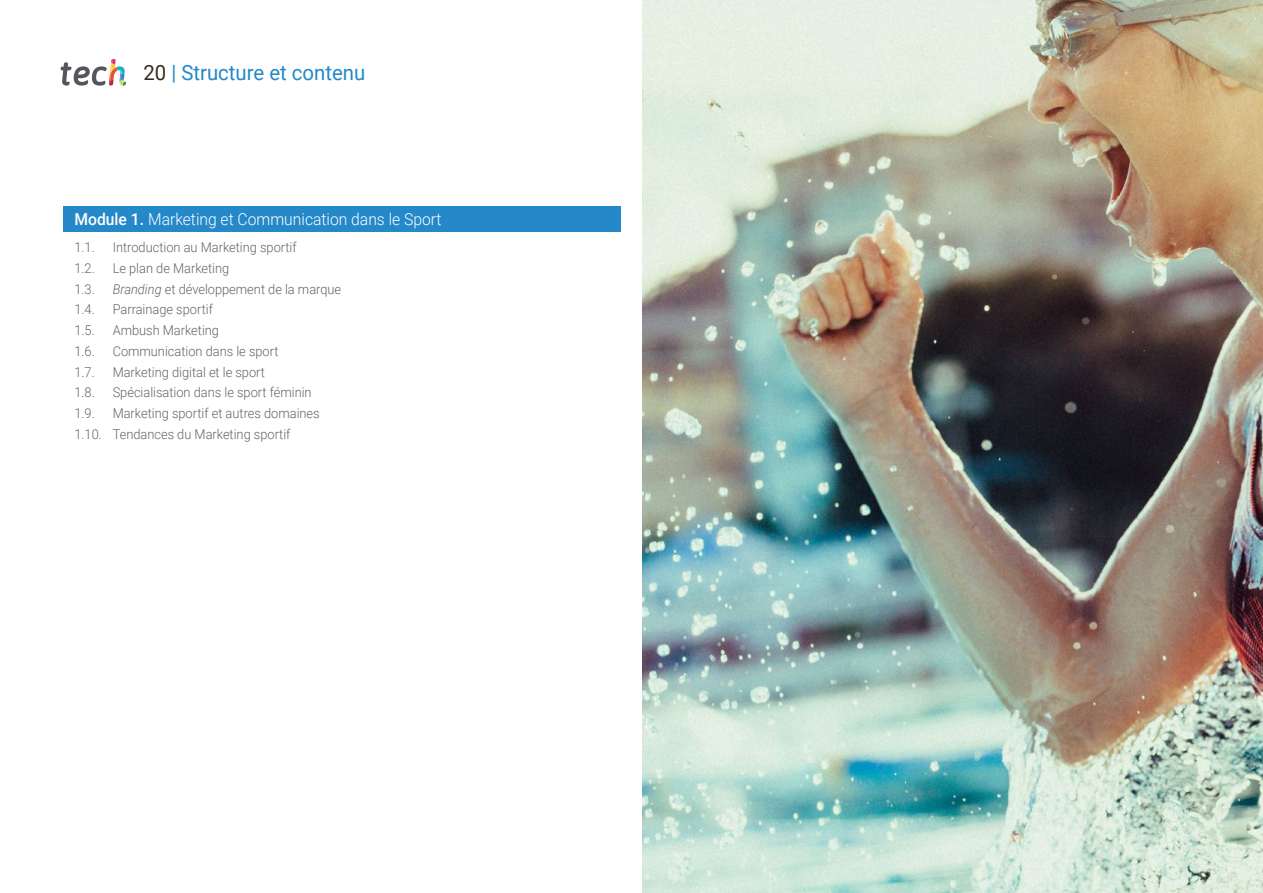
<style>
.page{position:relative;width:1263px;height:893px;background:#fff}
.page>*{position:absolute;margin:0;border:0;box-sizing:border-box;transform-origin:0 0}
.t1{font:21px "Roboto";color:#2488c9}
.t2{font:300 16.5px "Roboto";color:#fff;scale:.95 1}
.t3{font:300 13.5px/20.7px "Roboto";color:#61646a;scale:.95 1}
.s1{color:#312e20}
.s2{font-weight:500}
.s3{font-style:italic}
</style>
<div class="page">
<div style="left:63px;top:206px;width:558px;height:25px;background:#2488c9"></div>
<img style="left:642px;top:0;width:621px;height:893px">
<svg style="left:61px;top:59px;width:65px;height:27px"></svg>
<h1 class="t1" style="left:144px;top:57px;width:223px"><span class="s1">20</span> | Structure et contenu</h1>
<p class="t2" style="left:74px;top:208px;width:388px"><span class="s2">Module 1.</span> Marketing et Communication dans le Sport</p>
<p class="t3" style="left:74px;top:236px;width:23px">1.1.</p>
<p class="t3" style="left:113px;top:236px;width:195px">Introduction au Marketing sportif</p>
<p class="t3" style="left:74px;top:257px;width:23px">1.2.</p>
<p class="t3" style="left:113px;top:257px;width:124px">Le plan de Marketing</p>
<p class="t3" style="left:74px;top:278px;width:23px">1.3.</p>
<p class="t3" style="left:113px;top:278px;width:242px"><span class="s3">Branding</span> et développement de la marque</p>
<p class="t3" style="left:74px;top:299px;width:23px">1.4.</p>
<p class="t3" style="left:113px;top:299px;width:107px">Parrainage sportif</p>
<p class="t3" style="left:74px;top:319px;width:23px">1.5.</p>
<p class="t3" style="left:113px;top:319px;width:113px">Ambush Marketing</p>
<p class="t3" style="left:74px;top:340px;width:23px">1.6.</p>
<p class="t3" style="left:113px;top:340px;width:176px">Communication dans le sport</p>
<p class="t3" style="left:74px;top:361px;width:23px">1.7.</p>
<p class="t3" style="left:113px;top:361px;width:162px">Marketing digital et le sport</p>
<p class="t3" style="left:74px;top:382px;width:23px">1.8.</p>
<p class="t3" style="left:113px;top:382px;width:211px">Spécialisation dans le sport féminin</p>
<p class="t3" style="left:74px;top:402px;width:23px">1.9.</p>
<p class="t3" style="left:74px;top:402px;width:260px;text-indent:38px">Marketing sportif et autres domaines<br>1.10. Tendances du Marketing sportif</p>
</div>
